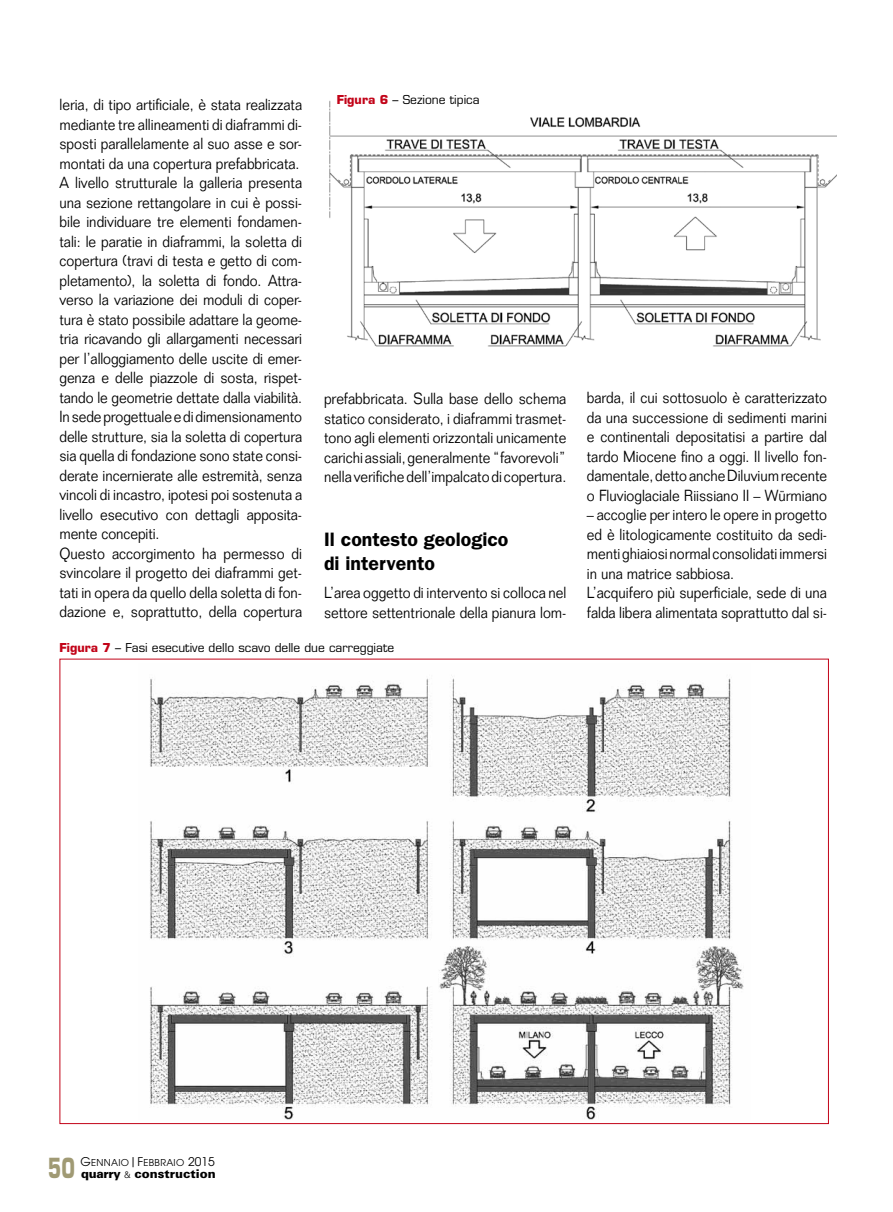
<style>
.page{position:relative;width:893px;height:1212px;background:#fff}
.page>*{position:absolute;margin:0;border:0;box-sizing:border-box;transform-origin:0 0}
.t1{font:700 27px "Eurostile";color:#a09a74;scale:.7 1}
.t2{font:600 19.5px/23.4px "Franklin Gothic";color:#000}
.t3{font:300 15.75px/19.5px "Folio";color:#000;scale:.9 1}
.t4{font:12px "Eurostile";color:#000}
.t5{font:900 12px "Univers";color:#000}
.t6{font:9.45px "Avant Garde";letter-spacing:.03em;color:#000}
.s1{font-weight:700;color:#c20318}
.s2{font-size:12px}
.s3{font-weight:300;font-size:9px}
</style>
<div class="page">
<img style="left:329px;top:100px;width:507px;height:247px">
<img style="left:150px;top:678px;width:594px;height:441px">
<p class="t3" style="left:60px;top:95px;width:271px">leria, di tipo artificiale, è stata realizzata mediante tre allineamenti di diaframmi di&shy;sposti parallelamente al suo asse e sor&shy;montati da una copertura prefabbricata.<br>A livello strutturale la galleria presenta una sezione rettangolare in cui è possi&shy;bile individuare tre elementi fondamen&shy;tali: le paratie in diaframmi, la soletta di copertura (travi di testa e getto di com&shy;pletamento), la soletta di fondo. Attra&shy;verso la variazione dei moduli di coper&shy;tura è stato possibile adattare la geome&shy;tria ricavando gli allargamenti necessari per l’alloggiamento delle uscite di emer&shy;genza e delle piazzole di sosta, rispet&shy;tando le geometrie dettate dalla viabilità.<br>In sede progettuale e di dimensionamento delle strutture, sia la soletta di copertura sia quella di fondazione sono state consi&shy;derate incernierate alle estremità, senza vincoli di incastro, ipotesi poi sostenuta a livello esecutivo con dettagli apposita&shy;mente concepiti.<br>Questo accorgimento ha permesso di svincolare il progetto dei diaframmi get&shy;tati in opera da quello della soletta di fon&shy;dazione e, soprattutto, della copertura</p>
<p class="t4" style="left:337px;top:92px;width:144px"><span class="s1">Figura 6</span> – Sezione tipica</p>
<p class="t3" style="left:324px;top:389px;width:271px;text-align:justify">prefabbricata. Sulla base dello schema statico considerato, i diaframmi trasmet&shy;tono agli elementi orizzontali unicamente carichi assiali, generalmente “favorevoli” nella verifiche dell’impalcato di copertura.</p>
<p class="t2" style="left:324px;top:528px;width:186px">Il contesto geologico di intervento</p>
<p class="t3" style="left:324px;top:583px;width:271px">L’area oggetto di intervento si colloca nel settore settentrionale della pianura lom-</p>
<p class="t4" style="left:60px;top:640px;width:336px"><span class="s1">Figura 7</span> – Fasi esecutive dello scavo delle due carreggiate</p>
<p class="t3" style="left:587px;top:388px;width:268px;text-align:justify">barda, il cui sottosuolo è caratterizzato da una successione di sedimenti marini e continentali depositatisi a partire dal tardo Miocene fino a oggi. Il livello fon&shy;damentale, detto anche Diluvium recente o Fluvioglaciale Riissiano II – Würmiano</p>
<p class="t3" style="left:587px;top:505px;width:268px">– accoglie per intero le opere in progetto ed è litologicamente costituito da sedi&shy;menti ghiaiosi normal consolidati immersi in una matrice sabbiosa.<br>L’acquifero più superficiale, sede di una falda libera alimentata soprattutto dal si-</p>
<p class="t6" style="left:81px;top:1157px;width:136px"><span class="s2">G</span>ENNAIO<span class="s2">|F</span>EBBRAIO <span class="s2">2015</span></p>
<h1 class="t1" style="left:48px;top:1151px;width:40px">50</h1>
<p class="t5" style="left:81px;top:1166px;width:136px">quarry <span class="s3">&amp;</span> construction</p>
</div>
